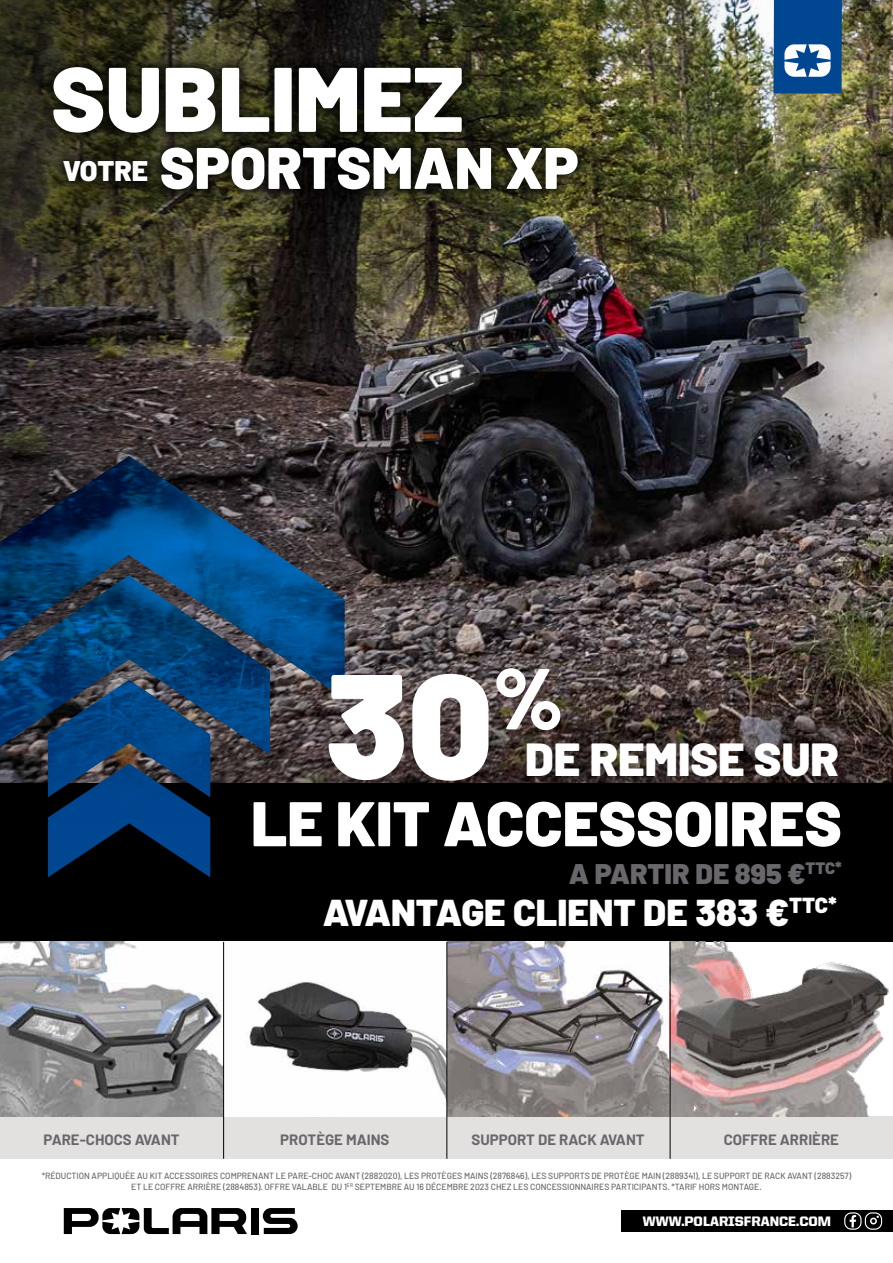
<style>
.page{position:relative;width:893px;height:1263px;background:#fff}
.page>*{position:absolute;margin:0;border:0;box-sizing:border-box;transform-origin:0 0}
.t1{font:900 148.5px "Barlow";color:#fff}
.t2{font:900 91.5px "Barlow";color:#fff}
.t3{font:900 86.55px "Barlow";color:#fff}
.t4{font:900 63px "Barlow";color:#fff}
.t5{font:900 58.5px "Barlow";color:#fff}
.t6{font:900 46.5px "Barlow";color:#fff}
.t7{font:900 37.5px "Barlow";color:#fff}
.t8{font:900 28.5px "Barlow";color:#69676c}
.t9{font:700 15px "Barlow";color:#69676c}
.t10{font:900 13.8px "United Sans Reg";color:#fff}
.t11{font:500 9px/10.8px "Barlow";color:#69676c;text-align:center;scale:.96 1}
.s1{font-size:28.5px}
</style>
<div class="page">
<img style="left:0;top:0;width:893px;height:783px">
<div style="left:0;top:1116px;width:893px;height:43px;background:#e3e1df"></div>
<div style="left:0;top:783px;width:893px;height:159px;background:#000"></div>
<img style="left:0;top:942px;width:889px;height:174px">
<div style="left:251px;top:1208px;width:8px;height:26px;background:#000"></div>
<svg style="left:263px;top:1208px;width:35px;height:26px"></svg>
<svg style="left:64px;top:1208px;width:183px;height:26px"></svg>
<div style="left:773px;top:0;width:69px;height:94px;background:#004690"></div>
<svg style="left:784px;top:44px;width:46px;height:33px"></svg>
<svg style="left:47px;top:821px;width:164px;height:56px;fill:#00458f"></svg>
<img style="left:0;top:456px;width:345px;height:365px">
<div style="left:40px;top:53px;width:551px;height:149px;background:#000;opacity:.75"></div>
<div style="left:621px;top:1210px;width:272px;height:22px;background:#000"></div>
<div style="left:844px;top:1212px;width:17px;height:18px;border:1px solid #fff;border-radius:6px"></div>
<svg style="left:850px;top:1215px;width:6px;height:12px"></svg>
<div style="left:870px;top:1217px;width:7px;height:7px;border:2px solid #fff;border-radius:50%"></div>
<div style="left:865px;top:1212px;width:17px;height:18px;border:1px solid #fff;border-radius:6px"></div>
<hr style="left:223px;top:942px;width:1px;height:217px;background:#000">
<hr style="left:446px;top:942px;width:1px;height:217px;background:#000">
<hr style="left:670px;top:942px;width:1px;height:217px;background:#000">
<h2 class="t2" style="left:51px;top:42px;width:415px">SUBLIMEZ</h2>
<h3 class="t5" style="left:63px;top:132px;width:517px"><span class="s1">VOTRE</span> SPORTSMAN XP</h3>
<h3 class="t3" style="left:493px;top:645px;width:72px">%</h3>
<h1 class="t1" style="left:325px;top:633px;width:169px">30</h1>
<h3 class="t6" style="left:525px;top:730px;width:315px">DE REMISE SUR</h3>
<h3 class="t4" style="left:251px;top:784px;width:592px">LE KIT ACCESSOIRES</h3>
<h3 class="t8" style="left:569px;top:856px;width:275px">A PARTIR DE 895 €<sup>TTC*</sup></h3>
<h3 class="t7" style="left:323px;top:889px;width:516px">AVANTAGE CLIENT DE 383 €<sup>TTC*</sup></h3>
<h3 class="t9" style="left:44px;top:1130px;width:138px">PARE-CHOCS AVANT</h3>
<h3 class="t9" style="left:280px;top:1130px;width:111px">PROTÈGE MAINS</h3>
<h3 class="t9" style="left:472px;top:1130px;width:175px">SUPPORT DE RACK AVANT</h3>
<h3 class="t9" style="left:724px;top:1130px;width:117px">COFFRE ARRIÈRE</h3>
<p class="t11" style="left:42px;top:1170px;width:845px">*RÉDUCTION APPLIQUÉE AU KIT ACCESSOIRES COMPRENANT LE PARE-CHOC AVANT (2882020), LES PROTÈGES MAINS (2876846), LES SUPPORTS DE PROTÈGE MAIN (2889341), LE SUPPORT DE RACK AVANT (2883257)<br>ET LE COFFRE ARRIÈRE (2884853). OFFRE VALABLE DU 1<sup>ER</sup> SEPTEMBRE AU 16 DÉCEMBRE 2023 CHEZ LES CONCESSIONNAIRES PARTICIPANTS. *TARIF HORS MONTAGE.</p>
<h3 class="t10" style="left:643px;top:1213px;width:190px">WWW.POLARISFRANCE.COM</h3>
</div>
